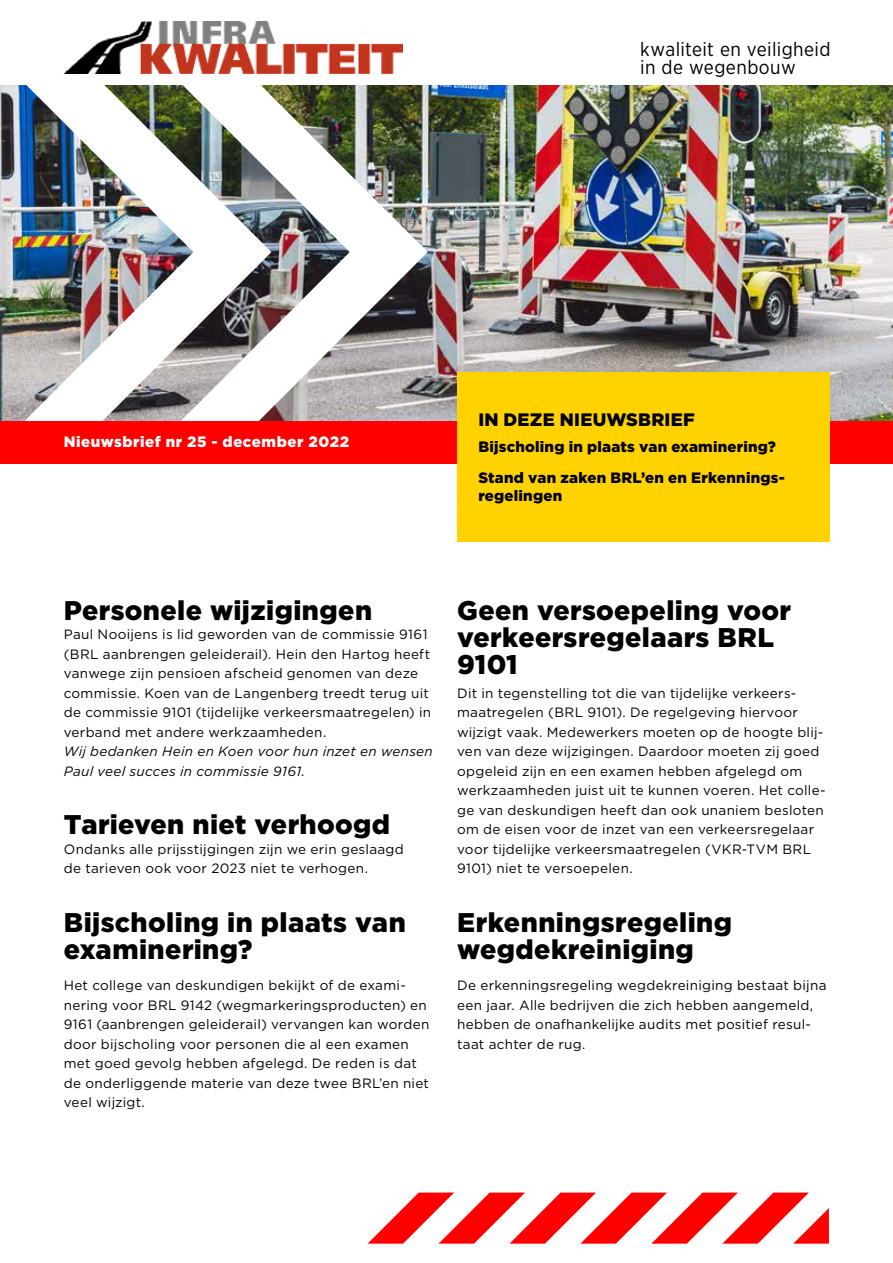
<style>
.page{position:relative;width:893px;height:1263px;background:#fff}
.page>*{position:absolute;margin:0;border:0;box-sizing:border-box;transform-origin:0 0}
.t1{font:900 27px/27px "Gotham";letter-spacing:.015em;color:#000}
.t2{font:19.5px/17.5px "Gotham Narrow";letter-spacing:.02em;color:#000}
.t3{font:900 18px "Gotham";letter-spacing:.015em;color:#000}
.t4{font:900 15px/30.8px "Gotham";letter-spacing:.015em;color:#000}
.t5{font:900 15px "Gotham";letter-spacing:.04em;color:#fff}
.t6{font:13.5px/19.5px "Gotham";letter-spacing:.02em;color:#000}
.t7{font:italic 13.5px/19.5px "Gotham";letter-spacing:.02em;color:#000}
</style>
<div class="page">
<img style="left:0;top:85px;width:893px;height:336px">
<img style="left:21px;top:85px;width:157px;height:336px">
<img style="left:178px;top:85px;width:250px;height:336px">
<div style="left:0;top:421px;width:893px;height:42px;background:#f00"></div>
<div style="left:457px;top:372px;width:372px;height:170px;background:#ffd200"></div>
<svg style="left:368px;top:1192px;width:461px;height:51px"></svg>
<img style="left:64px;top:21px;width:339px;height:52px">
<h2 class="t2" style="left:640px;top:40px;width:192px">kwaliteit en veiligheid in de wegenbouw</h2>
<p class="t5" style="left:64px;top:433px;width:287px">Nieuwsbrief nr 25 - december 2022</p>
<h3 class="t3" style="left:478px;top:409px;width:218px">IN DEZE NIEUWSBRIEF</h3>
<p class="t4" style="left:478px;top:431px;width:307px">Bijscholing in plaats van examinering?<br>Stand van zaken BRL’en en Erkennings-</p>
<p class="t4" style="left:478px;top:480px;width:85px">regelingen</p>
<h1 class="t1" style="left:64px;top:596px;width:310px">Personele wijzigingen</h1>
<p class="t6" style="left:64px;top:624px;width:369px">Paul Nooijens is lid geworden van de commissie 9161 (BRL aanbrengen geleiderail). Hein den Hartog heeft vanwege zijn pensioen afscheid genomen van deze commissie. Koen van de Langenberg treedt terug uit de commissie 9101 (tijdelijke verkeersmaatregelen) in verband met andere werkzaamheden.</p>
<p class="t7" style="left:64px;top:741px;width:370px">Wij bedanken Hein en Koen voor hun inzet en wensen<br>Paul veel succes in commissie 9161.</p>
<h1 class="t1" style="left:64px;top:810px;width:328px">Tarieven niet verhoogd</h1>
<p class="t6" style="left:64px;top:839px;width:342px">Ondanks alle prijsstijgingen zijn we erin geslaagd de tarieven ook voor 2023 niet te verhogen.</p>
<h1 class="t1" style="left:64px;top:908px;width:343px">Bijscholing in plaats van examinering?</h1>
<p class="t6" style="left:64px;top:975px;width:367px">Het college van deskundigen bekijkt of de exami&shy;nering voor BRL 9142 (wegmarkeringsproducten) en 9161 (aanbrengen geleiderail) vervangen kan worden door bijscholing voor personen die al een examen met goed gevolg hebben afgelegd. De reden is dat de onderliggende materie van deze twee BRL’en niet veel wijzigt.</p>
<h1 class="t1" style="left:457px;top:596px;width:336px">Geen versoepeling voor verkeersregelaars BRL<br>9101</h1>
<p class="t6" style="left:457px;top:683px;width:370px">Dit in tegenstelling tot die van tijdelijke verkeers&shy;maatregelen (BRL 9101). De regelgeving hiervoor wijzigt vaak. Medewerkers moeten op de hoogte blij&shy;ven van deze wijzigingen. Daardoor moeten zij goed opgeleid zijn en een examen hebben afgelegd om werkzaamheden juist uit te kunnen voeren. Het colle&shy;ge van deskundigen heeft dan ook unaniem besloten om de eisen voor de inzet van een verkeersregelaar voor tijdelijke verkeersmaatregelen (VKR-TVM BRL 9101) niet te versoepelen.</p>
<h1 class="t1" style="left:457px;top:908px;width:276px">Erkenningsregeling wegdekreiniging</h1>
<p class="t6" style="left:457px;top:975px;width:371px">De erkenningsregeling wegdekreiniging bestaat bijna een jaar. Alle bedrijven die zich hebben aangemeld, hebben de onafhankelijke audits met positief resul&shy;taat achter de rug.</p>
</div>
